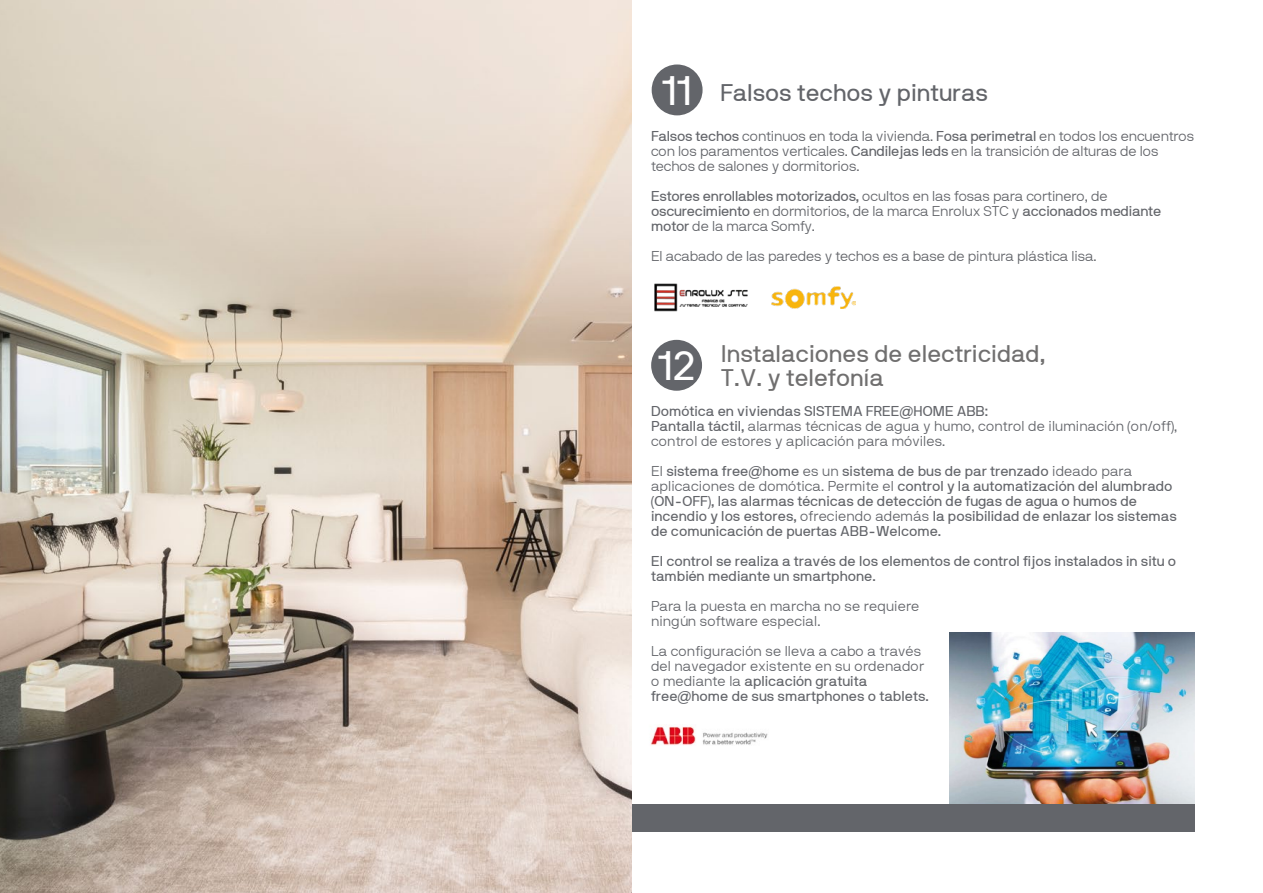
<style>
.page{position:relative;width:1263px;height:893px;background:#fff}
.page>*{position:absolute;margin:0;border:0;box-sizing:border-box;transform-origin:0 0}
.t1{font:41.1px "NB International Regular Webfont";color:#fff}
.t2{font:24px/24px "NB International Regular Webfont";color:#706f6f}
.t3{font:24px "NB International Regular Webfont";color:#63656a}
.t4{font:14.25px/15px "NB International Light Webfont";letter-spacing:-.015em;color:#63656a}
.t5{font:14.25px/15px "NB International Regular Webfont";color:#63656a}
.s1{font-family:"NB International Regular Webfont"}
.s2{font-size:41.1px;color:#fff}
.s3{font-family:"NB International Light Webfont"}
</style>
<div class="page">
<img style="left:949px;top:632px;width:246px;height:172px">
<div style="left:632px;top:804px;width:563px;height:27px;background:#63656a"></div>
<div style="left:652px;top:65px;width:50px;height:50px;background:#63656a;border-radius:50%"></div>
<div style="left:651px;top:340px;width:51px;height:51px;background:#63656a;border-radius:50%"></div>
<img style="left:0;top:0;width:631px;height:893px">
<img style="left:772px;top:286px;width:84px;height:22px">
<img style="left:651px;top:726px;width:117px;height:19px">
<img style="left:654px;top:283px;width:94px;height:29px">
<h1 class="t1" style="left:662px;top:67px;width:32px">11</h1>
<h2 class="t3" style="left:720px;top:80px;width:269px">Falsos techos y pinturas</h2>
<p class="t4" style="left:651px;top:128px;width:545px"><span class="s1">Falsos techos</span> continuos en toda la vivienda. <span class="s1">Fosa perimetral</span> en todos los encuentros con los paramentos verticales. <span class="s1">Candilejas leds</span> en la transición de alturas de los techos de salones y dormitorios.</p>
<p class="t4" style="left:651px;top:188px;width:512px"><span class="s1">Estores enrollables motorizados,</span> ocultos en las fosas para cortinero, de <span class="s1">oscurecimiento</span> en dormitorios, de la marca Enrolux STC y <span class="s1">accionados mediante motor</span> de la marca Somfy.</p>
<p class="t4" style="left:651px;top:248px;width:447px">El acabado de las paredes y techos es a base de pintura plástica lisa.</p>
<h2 class="t2" style="left:721px;top:342px;width:326px;text-indent:-63px"><span class="s2">12</span> Instalaciones de electricidad,<br>T.V. y telefonía</h2>
<p class="t5" style="left:651px;top:404px;width:339px">Domótica en viviendas SISTEMA FREE@HOME ABB:</p>
<p class="t4" style="left:651px;top:419px;width:528px"><span class="s1">Pantalla táctil,</span> alarmas técnicas de agua y humo, control de iluminación (on/off), control de estores y aplicación para móviles.</p>
<p class="t5" style="left:651px;top:464px;width:527px"><span class="s3">El</span> sistema free@home <span class="s3">es un</span> sistema de bus de par trenzado <span class="s3">ideado para aplicaciones de domótica. Permite el</span> control y la automatización del alumbrado (ON‐OFF), las alarmas técnicas de detección de fugas de agua o humos de incendio y los estores, <span class="s3">ofreciendo además</span> la posibilidad de enlazar los sistemas de comunicación de puertas ABB‐Welcome.</p>
<p class="t5" style="left:651px;top:554px;width:527px">El control se realiza a través de los elementos de control fijos instalados in situ o también mediante un smartphone.</p>
<p class="t4" style="left:651px;top:599px;width:270px">Para la puesta en marcha no se requiere ningún software especial.</p>
<p class="t4" style="left:651px;top:644px;width:275px">La configuración se lleva a cabo a través del navegador existente en su ordenador</p>
<p class="t5" style="left:651px;top:674px;width:279px"><span class="s3">o mediante la</span> aplicación gratuita free@home de sus smartphones o tablets.</p>
</div>
